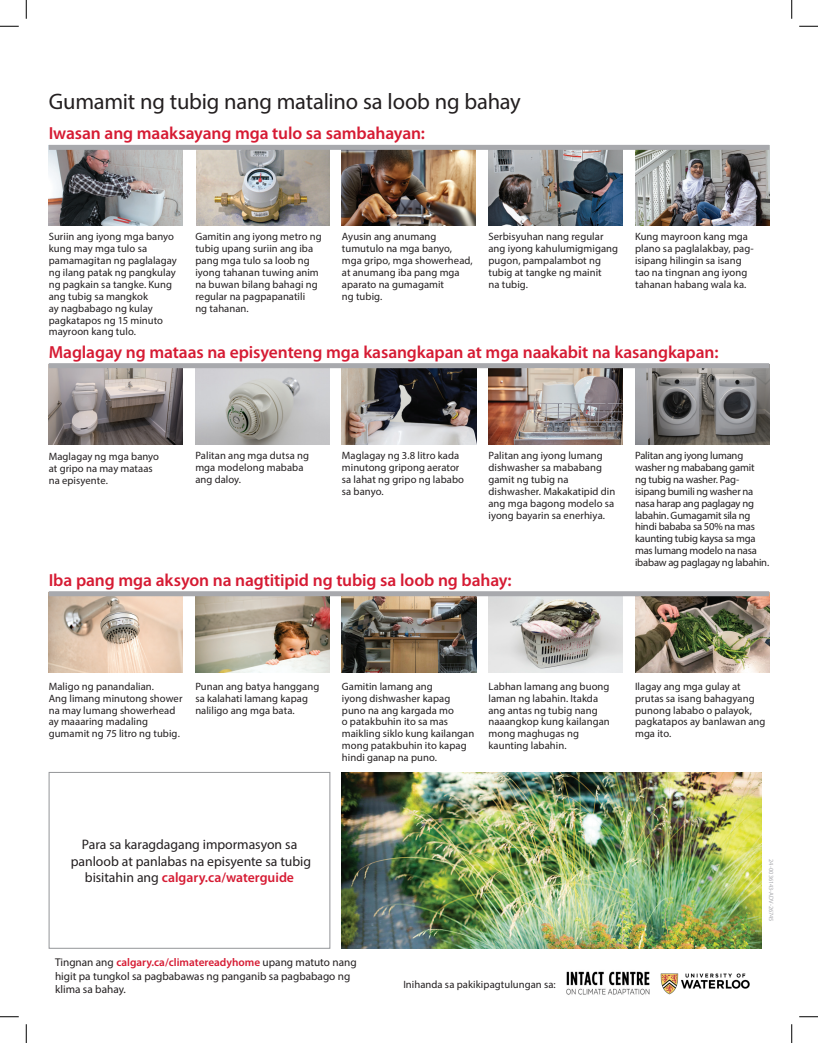
<style>
.page{position:relative;width:818px;height:1043px;background:#fff}
.page>*{position:absolute;margin:0;border:0;box-sizing:border-box;transform-origin:0 0}
.t1{font:22.5px "Myriad Pro";letter-spacing:-.01em;color:#231f20}
.t2{font:600 17.5px "Myriad Pro";letter-spacing:-.005em;color:#d61b33}
.t3{font:13.75px/16.5px "Myriad Pro";letter-spacing:-.005em;color:#231f20;text-align:center}
.t4{font:11.25px/13.5px "Myriad Pro";color:#231f20}
.t5{font:10.62px/11.9px "Myriad Pro";letter-spacing:.005em;color:#231f20}
.t6{font:10.62px/11.9px "Myriad Pro";letter-spacing:-.02em;color:#231f20}
.t7{font:6.25px "Myriad Pro";color:#a8a9ad}
.s1{font-weight:600;color:#d61b33}
</style>
<div class="page">
<img style="left:49px;top:150px;width:134px;height:75px">
<img style="left:196px;top:150px;width:133px;height:75px">
<img style="left:342px;top:150px;width:133px;height:75px">
<img style="left:488px;top:150px;width:134px;height:75px">
<img style="left:635px;top:150px;width:134px;height:75px">
<img style="left:49px;top:368px;width:134px;height:76px">
<img style="left:195px;top:368px;width:134px;height:76px">
<img style="left:342px;top:368px;width:134px;height:76px">
<img style="left:488px;top:368px;width:134px;height:76px">
<img style="left:635px;top:368px;width:134px;height:76px">
<img style="left:49px;top:596px;width:134px;height:76px">
<img style="left:195px;top:596px;width:134px;height:76px">
<img style="left:342px;top:596px;width:134px;height:76px">
<img style="left:488px;top:596px;width:134px;height:76px">
<img style="left:635px;top:596px;width:134px;height:76px">
<div style="left:49px;top:145px;width:720px;height:5px;background:#a8a9ad"></div>
<div style="left:49px;top:363px;width:720px;height:5px;background:#a8a9ad"></div>
<div style="left:49px;top:591px;width:720px;height:5px;background:#a8a9ad"></div>
<div style="left:49px;top:772px;width:281px;height:176px;border:1px solid #939598"></div>
<img style="left:566px;top:971px;width:84px;height:24px">
<img style="left:660px;top:973px;width:90px;height:21px">
<img style="left:341px;top:772px;width:420px;height:176px">
<svg style="left:0;top:25px;width:19px;height:2px"></svg>
<svg style="left:799px;top:25px;width:19px;height:2px"></svg>
<svg style="left:0;top:1016px;width:19px;height:1px"></svg>
<svg style="left:799px;top:1016px;width:19px;height:1px"></svg>
<svg style="left:25px;top:0;width:2px;height:19px"></svg>
<svg style="left:25px;top:1024px;width:2px;height:18px"></svg>
<svg style="left:791px;top:0;width:1px;height:19px"></svg>
<svg style="left:791px;top:1024px;width:1px;height:18px"></svg>
<h1 class="t1" style="left:49px;top:87px;width:473px">Gumamit ng tubig nang matalino sa loob ng bahay</h1>
<h2 class="t2" style="left:49px;top:122px;width:378px">Iwasan ang maaksayang mga tulo sa sambahayan:</h2>
<p class="t5" style="left:49px;top:231px;width:130px">Suriin ang iyong mga banyo kung may mga tulo sa pamamagitan ng paglalagay ng ilang patak ng pangkulay ng pagkain sa tangke. Kung ang tubig sa mangkok<br>ay nagbabago ng kulay pagkatapos ng 15 minuto mayroon kang tulo.</p>
<p class="t5" style="left:195px;top:231px;width:128px">Gamitin ang iyong metro ng tubig upang suriin ang iba pang mga tulo sa loob ng iyong tahanan tuwing anim na buwan bilang bahagi ng regular na pagpapanatili<br>ng tahanan.</p>
<p class="t5" style="left:342px;top:231px;width:132px">Ayusin ang anumang tumutulo na mga banyo, mga gripo, mga showerhead, at anumang iba pang mga aparato na gumagamit<br>ng tubig.</p>
<p class="t5" style="left:488px;top:231px;width:131px">Serbisyuhan nang regular ang iyong kahulumigmigang pugon, pampalambot ng tubig at tangke ng mainit<br>na tubig.</p>
<p class="t5" style="left:635px;top:231px;width:120px">Kung mayroon kang mga plano sa paglalakbay, pag&shy;isipang hilingin sa isang tao na tingnan ang iyong tahanan habang wala ka.</p>
<h2 class="t2" style="left:49px;top:340px;width:671px">Maglagay ng mataas na episyenteng mga kasangkapan at mga naakabit na kasangkapan:</h2>
<p class="t5" style="left:49px;top:450px;width:112px">Maglagay ng mga banyo at gripo na may mataas na episyente.</p>
<p class="t5" style="left:195px;top:449px;width:115px">Palitan ang mga dutsa ng mga modelong mababa ang daloy.</p>
<p class="t5" style="left:342px;top:449px;width:124px">Maglagay ng 3.8 litro kada minutong gripong aerator sa lahat ng gripo ng lababo sa banyo.</p>
<p class="t5" style="left:488px;top:449px;width:128px">Palitan ang iyong lumang dishwasher sa mababang gamit ng tubig na dishwasher. Makakatipid din ang mga bagong modelo sa iyong bayarin sa enerhiya.</p>
<p class="t6" style="left:635px;top:449px;width:136px">Palitan ang iyong lumang washer ng mababang gamit<br>ng tubig na washer. Pag&shy;isipang bumili ng washer na nasa harap ang paglagay ng labahin. Gumagamit sila ng hindi bababa sa 50% na mas kaunting tubig kaysa sa mga mas lumang modelo na nasa ibabaw ag paglagay ng labahin.</p>
<h2 class="t2" style="left:49px;top:568px;width:464px">Iba pang mga aksyon na nagtitipid ng tubig sa loob ng bahay:</h2>
<p class="t5" style="left:49px;top:680px;width:135px">Maligo ng panandalian.<br>Ang limang minutong shower na may lumang showerhead ay maaaring madaling gumamit ng 75 litro ng tubig.</p>
<p class="t5" style="left:195px;top:680px;width:125px">Punan ang batya hanggang sa kalahati lamang kapag naliligo ang mga bata.</p>
<p class="t5" style="left:342px;top:680px;width:134px">Gamitin lamang ang<br>iyong dishwasher kapag puno na ang kargada mo<br>o patakbuhin ito sa mas maikling siklo kung kailangan mong patakbuhin ito kapag hindi ganap na puno.</p>
<p class="t5" style="left:488px;top:680px;width:123px">Labhan lamang ang buong laman ng labahin. Itakda ang antas ng tubig nang naaangkop kung kailangan mong maghugas ng kaunting labahin.</p>
<p class="t5" style="left:635px;top:680px;width:132px">Ilagay ang mga gulay at prutas sa isang bahagyang punong lababo o palayok, pagkatapos ay banlawan ang mga ito.</p>
<p class="t3" style="left:71px;top:836px;width:242px">Para sa karagdagang impormasyon sa panloob at panlabas na episyente sa tubig bisitahin ang <span class="s1">calgary.ca/waterguide</span></p>
<p class="t4" style="left:55px;top:955px;width:303px">Tingnan ang <span class="s1">calgary.ca/climatereadyhome</span> upang matuto nang higit pa tungkol sa pagbabawas ng panganib sa pagbabago ng klima sa bahay.</p>
<p class="t5" style="left:403px;top:978px;width:154px">Inihanda sa pakikipagtulungan sa:</p>
<p class="t7" style="left:775px;top:859px;width:64px;rotate:90deg">24-0036143-ADV-26745</p>
</div>
